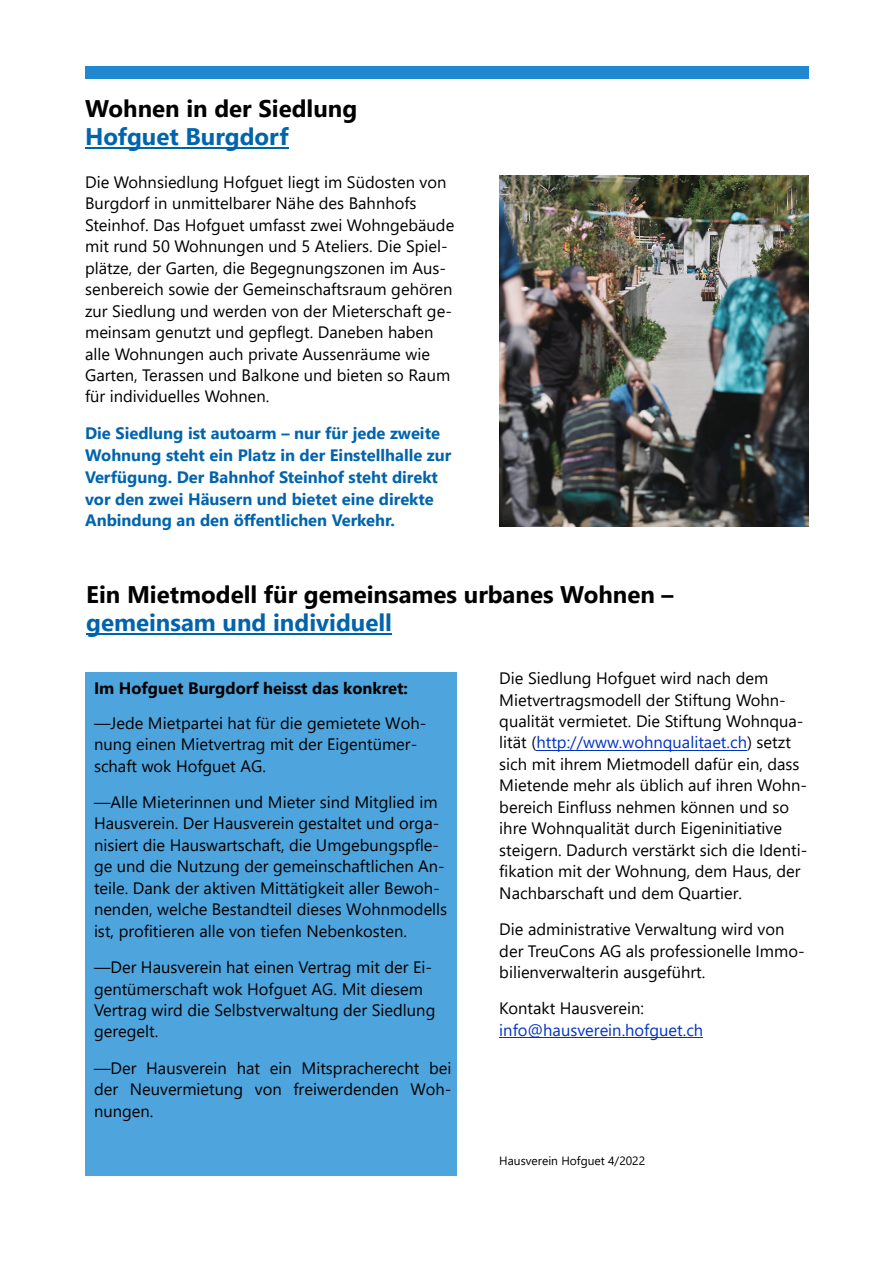
<style>
.page{position:relative;width:894px;height:1263px;background:#fff}
.page>*{position:absolute;margin:0;border:0;box-sizing:border-box;transform-origin:0 0}
.t1{font:700 24px "Segoe UI";color:#000}
.t2{font:700 24px "Segoe UI";color:#0064ad}
.t3{font:16.5px/21.5px "Segoe UI";color:#000}
.t4{font:700 16.5px/21.8px "Segoe UI";color:#0064ad}
.t5{font:700 16.5px "Segoe UI";color:#000}
.t6{font:16.5px "Segoe UI";color:#0034c7}
.t7{font:12px "Segoe UI";color:#000}
.s1{color:#0034c7}
</style>
<div class="page">
<hr style="left:85px;top:147px;width:203px;height:2px;background:#0064ad">
<div style="left:85px;top:66px;width:723px;height:13px;background:#1f88d0"></div>
<hr style="left:536px;top:750px;width:210px;height:1px;background:#0034c7">
<hr style="left:499px;top:1037px;width:204px;height:1px;background:#0034c7">
<hr style="left:86px;top:633px;width:306px;height:2px;background:#0064ad">
<div style="left:85px;top:672px;width:371px;height:503px;background:#4ea4dc"></div>
<img style="left:499px;top:176px;width:309px;height:351px">
<h1 class="t1" style="left:85px;top:99px;width:274px">Wohnen in der Siedlung</h1>
<h1 class="t2" style="left:85px;top:128px;width:205px">Hofguet Burgdorf</h1>
<p class="t3" style="left:85px;top:173px;width:370px">Die Wohnsiedlung Hofguet liegt im Südosten von Burgdorf in unmittelbarer Nähe des Bahnhofs Steinhof. Das Hofguet umfasst zwei Wohngebäude mit rund 50 Wohnungen und 5 Ateliers. Die Spiel&shy;plätze, der Garten, die Begegnungszonen im Aus&shy;senbereich sowie der Gemeinschaftsraum gehören zur Siedlung und werden von der Mieterschaft ge&shy;meinsam genutzt und gepflegt. Daneben haben alle Wohnungen auch private Aussenräume wie Garten, Terassen und Balkone und bieten so Raum für individuelles Wohnen.</p>
<p class="t4" style="left:85px;top:424px;width:367px">Die Siedlung ist autoarm – nur für jede zweite Wohnung steht ein Platz in der Einstellhalle zur Verfügung. Der Bahnhof Steinhof steht direkt vor den zwei Häusern und bietet eine direkte Anbindung an den öffentlichen Verkehr.</p>
<h1 class="t1" style="left:86px;top:586px;width:588px">Ein Mietmodell für gemeinsames urbanes Wohnen –</h1>
<h1 class="t2" style="left:86px;top:614px;width:307px">gemeinsam und individuell</h1>
<p class="t5" style="left:94px;top:682px;width:315px">Im Hofguet Burgdorf heisst das konkret:</p>
<p class="t3" style="left:94px;top:714px;width:334px">―Jede Mietpartei hat für die gemietete Woh&shy;nung einen Mietvertrag mit der Eigentümer&shy;schaft wok Hofguet AG.</p>
<p class="t3" style="left:94px;top:793px;width:354px">―Alle Mieterinnen und Mieter sind Mitglied im Hausverein. Der Hausverein gestaltet und orga&shy;nisiert die Hauswartschaft, die Umgebungspfle&shy;ge und die Nutzung der gemeinschaftlichen An&shy;teile. Dank der aktiven Mittätigkeit aller Bewoh&shy;nenden, welche Bestandteil dieses Wohnmodells ist, profitieren alle von tiefen Nebenkosten.</p>
<p class="t3" style="left:94px;top:958px;width:343px">―Der Hausverein hat einen Vertrag mit der Ei&shy;gentümerschaft wok Hofguet AG. Mit diesem Vertrag wird die Selbstverwaltung der Siedlung geregelt.</p>
<p class="t3" style="left:94px;top:1059px;width:359px;text-align:justify">―Der Hausverein hat ein Mitspracherecht bei der Neuvermietung von freiwerdenden Woh&shy;nungen.</p>
<p class="t3" style="left:499px;top:669px;width:309px">Die Siedlung Hofguet wird nach dem Mietvertragsmodell der Stiftung Wohn&shy;qualität vermietet. Die Stiftung Wohnqua&shy;lität (<span class="s1">http://www.wohnqualitaet.ch</span>) setzt sich mit ihrem Mietmodell dafür ein, dass Mietende mehr als üblich auf ihren Wohn&shy;bereich Einfluss nehmen können und so ihre Wohnqualität durch Eigeninitiative steigern. Dadurch verstärkt sich die Identi&shy;fikation mit der Wohnung, dem Haus, der Nachbarschaft und dem Quartier.</p>
<p class="t3" style="left:499px;top:920px;width:307px">Die administrative Verwaltung wird von der TreuCons AG als professionelle Immo&shy;bilienverwalterin ausgeführt.</p>
<p class="t3" style="left:499px;top:999px;width:146px">Kontakt Hausverein:</p>
<p class="t6" style="left:499px;top:1024px;width:205px">info@hausverein.hofguet.ch</p>
<p class="t7" style="left:499px;top:1156px;width:147px">Hausverein Hofguet 4/2022</p>
</div>
